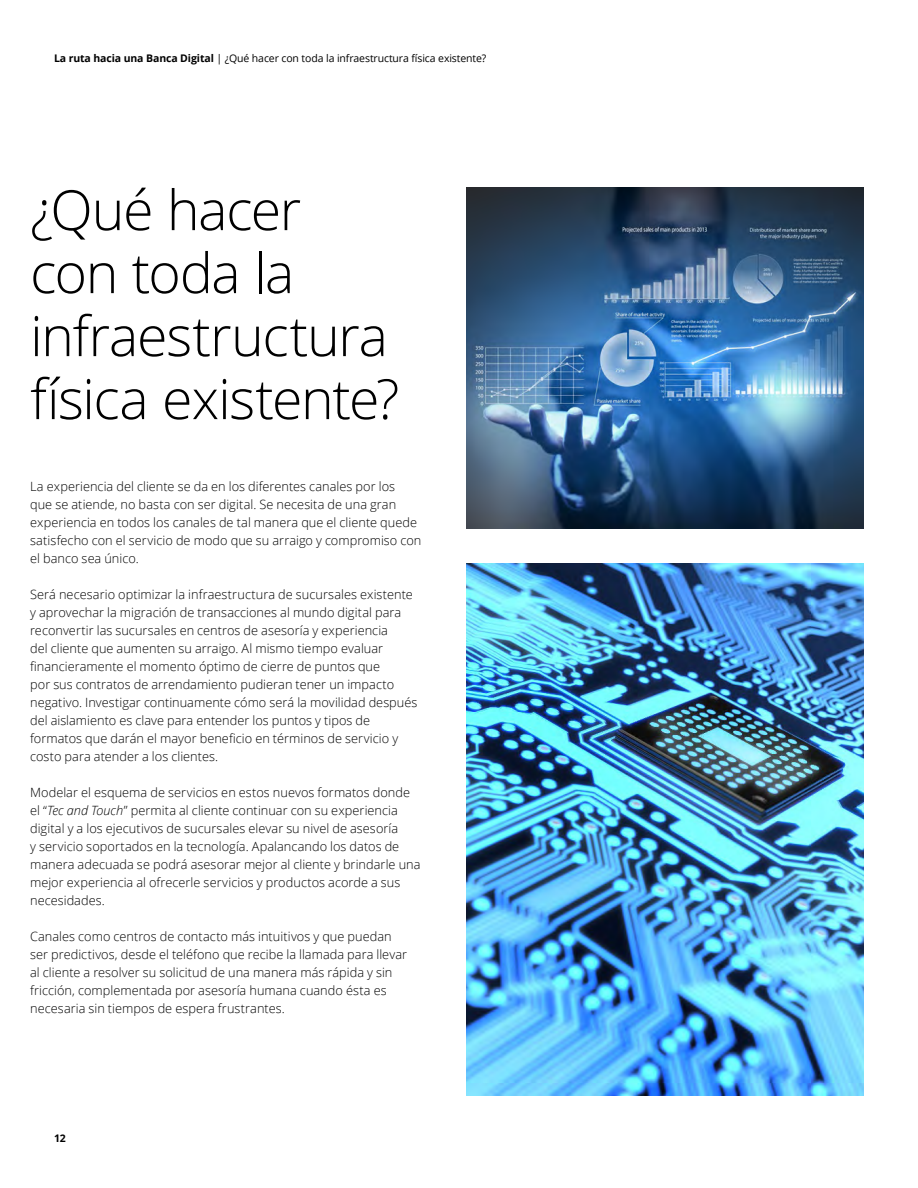
<style>
.page{position:relative;width:918px;height:1188px;background:#fff}
.page>*{position:absolute;margin:0;border:0;box-sizing:border-box;transform-origin:0 0}
.t1{font:300 55.5px/63px "Open Sans";letter-spacing:-.025em;color:#000}
.t2{font:300 12.75px/18px "Open Sans";letter-spacing:.005em;color:#000}
.t3{font:10.5px "Open Sans";letter-spacing:-.01em;color:#000}
.t4{font:700 10.5px "Open Sans";color:#000}
.s1{font-weight:700}
.s2{color:#fff}
.s3{font-style:italic}
</style>
<div class="page">
<img style="left:467px;top:187px;width:397px;height:342px">
<img style="left:467px;top:563px;width:397px;height:532px">
<p class="t3" style="left:54px;top:51px;width:470px"><span class="s1">La ruta hacia una Banca Digital</span> | ¿Qué hacer con toda la infraestructura física existente? <span class="s2">digital?</span></p>
<h1 class="t1" style="left:30px;top:177px;width:371px">¿Qué hacer con toda la infraestructura física existente?</h1>
<p class="t2" style="left:30px;top:477px;width:393px">La experiencia del cliente se da en los diferentes canales por los<br>que se atiende, no basta con ser digital. Se necesita de una gran experiencia en todos los canales de tal manera que el cliente quede satisfecho con el servicio de modo que su arraigo y compromiso con el banco sea único.</p>
<p class="t2" style="left:30px;top:585px;width:389px">Será necesario optimizar la infraestructura de sucursales existente y aprovechar la migración de transacciones al mundo digital para reconvertir las sucursales en centros de asesoría y experiencia<br>del cliente que aumenten su arraigo. Al mismo tiempo evaluar financieramente el momento óptimo de cierre de puntos que<br>por sus contratos de arrendamiento pudieran tener un impacto negativo. Investigar continuamente cómo será la movilidad después del aislamiento es clave para entender los puntos y tipos de formatos que darán el mayor beneficio en términos de servicio y costo para atender a los clientes.</p>
<p class="t2" style="left:30px;top:783px;width:392px">Modelar el esquema de servicios en estos nuevos formatos donde el “<span class="s3">Tec and Touch</span>” permita al cliente continuar con su experiencia digital y a los ejecutivos de sucursales elevar su nivel de asesoría<br>y servicio soportados en la tecnología. Apalancando los datos de manera adecuada se podrá asesorar mejor al cliente y brindarle una mejor experiencia al ofrecerle servicios y productos acorde a sus necesidades.</p>
<p class="t2" style="left:30px;top:927px;width:379px">Canales como centros de contacto más intuitivos y que puedan ser predictivos, desde el teléfono que recibe la llamada para llevar al cliente a resolver su solicitud de una manera más rápida y sin fricción, complementada por asesoría humana cuando ésta es necesaria sin tiempos de espera frustrantes.</p>
<p class="t4" style="left:54px;top:1131px;width:13px">12</p>
</div>
